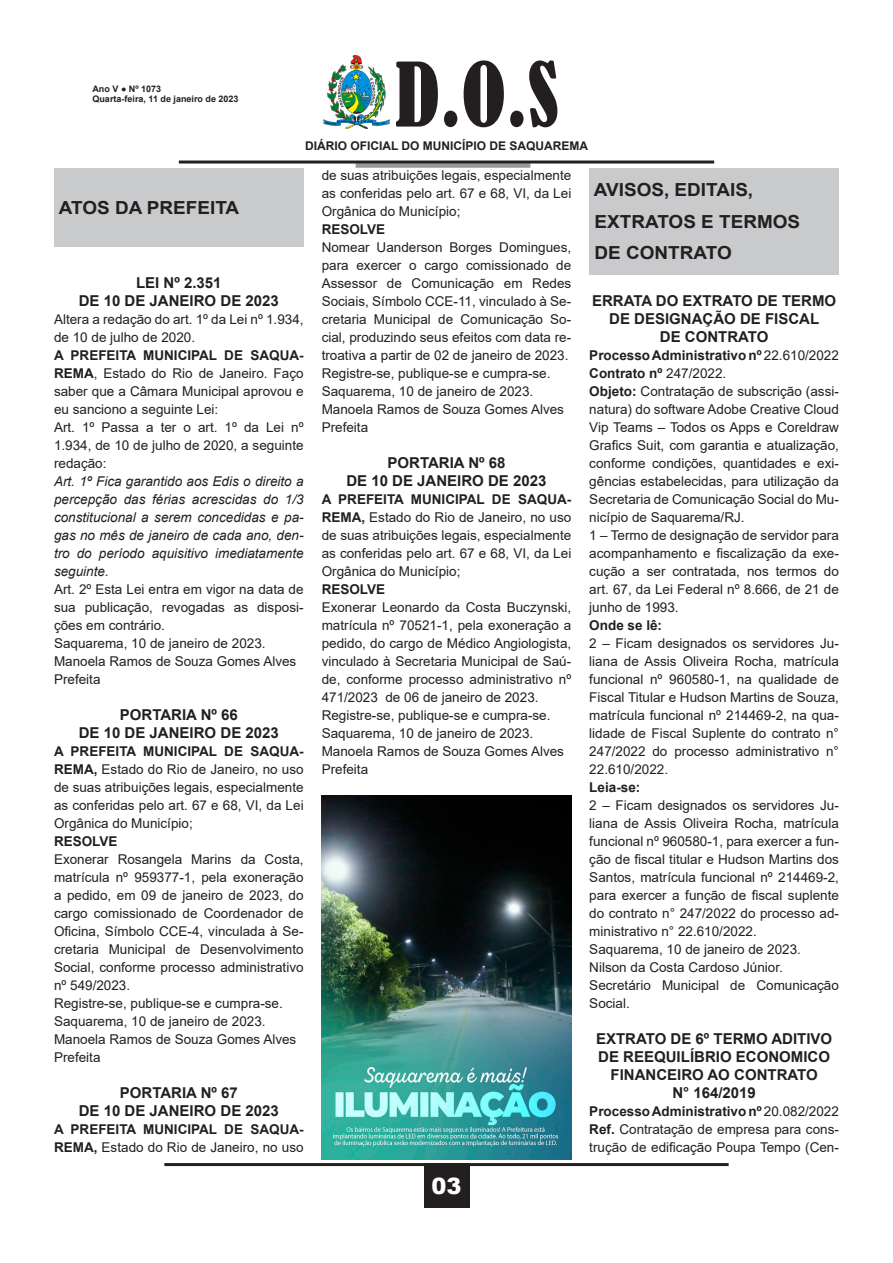
<style>
.page{position:relative;width:893px;height:1263px;background:#fff}
.page>*{position:absolute;margin:0;border:0;box-sizing:border-box;transform-origin:0 0}
.t1{font:condensed 82.5px "Bernard";color:#231f20}
.t2{font:900 22.5px "Arial";color:#fff}
.t3{font:700 18px "Arial";color:#231f20;scale:1.05 1}
.t4{font:700 15px/18px "Arial";color:#231f20;text-align:center}
.t5{font:13.5px/18px "Arial";color:#231f20;text-align:justify}
.t6{font:700 13.5px/18px "Arial";color:#231f20}
.t7{font:italic 13.5px/18px "Arial";color:#231f20;text-align:justify}
.t8{font:700 12px "Arial";color:#231f20}
.t9{font:700 9px/10.8px "Arial";color:#231f20}
.s1{font-weight:700}
.s2{font-weight:400}
</style>
<div class="page">
<hr style="left:164px;top:1163px;width:565px;height:3px;background:#231f20">
<div style="left:424px;top:1163px;width:45px;height:45px;background:#231f20"></div>
<img style="left:324px;top:55px;width:65px;height:73px">
<div style="left:356px;top:163px;width:174px;height:5px;background:#97999c"></div>
<hr style="left:179px;top:161px;width:535px;height:3px;background:#231f20">
<div style="left:54px;top:168px;width:250px;height:78px;background:#c9cacc"></div>
<div style="left:589px;top:168px;width:250px;height:107px;background:#c9cacc"></div>
<img style="left:322px;top:795px;width:249px;height:365px">
<p class="t9" style="left:92px;top:83px;width:148px">Ano V ● Nº 1073<br>Quarta-feira, 11 de janeiro de 2023</p>
<h1 class="t1" style="left:395px;top:47px;width:165px">D.O.S</h1>
<p class="t8" style="left:305px;top:137px;width:285px">DIÁRIO OFICIAL DO MUNICÍPIO DE SAQUAREMA</p>
<p class="t3" style="left:59px;top:195px;width:173px">ATOS DA PREFEITA</p>
<p class="t4" style="left:136px;top:274px;width:87px">LEI Nº 2.351</p>
<p class="t4" style="left:79px;top:292px;width:202px">DE 10 DE JANEIRO DE 2023</p>
<p class="t5" style="left:54px;top:310px;width:251px">Altera a redação do art. 1º da Lei nº 1.934, de 10 de julho de 2020.</p>
<p class="t5" style="left:54px;top:346px;width:251px"><span class="s1">A PREFEITA MUNICIPAL DE SAQUA-REMA</span>, Estado do Rio de Janeiro. Faço saber que a Câmara Municipal aprovou e eu sanciono a seguinte Lei:</p>
<p class="t5" style="left:54px;top:418px;width:251px">Art. 1º Passa a ter o art. 1º da Lei nº 1.934, de 10 de julho de 2020, a seguinte redação:</p>
<p class="t7" style="left:54px;top:472px;width:251px">Art. 1º Fica garantido aos Edis o direito a percepção das férias acrescidas do 1/3 constitucional a serem concedidas e pa&shy;gas no mês de janeiro de cada ano, den&shy;tro do período aquisitivo imediatamente seguinte.</p>
<p class="t5" style="left:54px;top:580px;width:251px">Art. 2º Esta Lei entra em vigor na data de sua publicação, revogadas as disposi&shy;ções em contrário.</p>
<p class="t5" style="left:54px;top:634px;width:213px">Saquarema, 10 de janeiro de 2023.</p>
<p class="t5" style="left:54px;top:652px;width:244px">Manoela Ramos de Souza Gomes Alves</p>
<p class="t5" style="left:54px;top:670px;width:48px">Prefeita</p>
<p class="t4" style="left:120px;top:706px;width:119px">PORTARIA Nº 66</p>
<p class="t4" style="left:79px;top:724px;width:202px">DE 10 DE JANEIRO DE 2023</p>
<p class="t5" style="left:54px;top:742px;width:251px"><span class="s1">A PREFEITA MUNICIPAL DE SAQUA-REMA,</span> Estado do Rio de Janeiro, no uso de suas atribuições legais, especialmente as conferidas pelo art. 67 e 68, VI, da Lei Orgânica do Município;</p>
<p class="t6" style="left:54px;top:832px;width:65px">RESOLVE</p>
<p class="t5" style="left:54px;top:850px;width:251px">Exonerar Rosangela Marins da Costa, matrícula nº 959377-1, pela exoneração a pedido, em 09 de janeiro de 2023, do cargo comissionado de Coordenador de Oficina, Símbolo CCE-4, vinculada à Se&shy;cretaria Municipal de Desenvolvimento Social, conforme processo administrativo nº 549/2023.</p>
<p class="t5" style="left:54px;top:994px;width:230px">Registre-se, publique-se e cumpra-se.</p>
<p class="t5" style="left:54px;top:1012px;width:213px">Saquarema, 10 de janeiro de 2023.</p>
<p class="t5" style="left:54px;top:1030px;width:244px">Manoela Ramos de Souza Gomes Alves</p>
<p class="t5" style="left:54px;top:1048px;width:48px">Prefeita</p>
<p class="t4" style="left:120px;top:1084px;width:119px">PORTARIA Nº 67</p>
<p class="t4" style="left:79px;top:1102px;width:202px">DE 10 DE JANEIRO DE 2023</p>
<p class="t6" style="left:54px;top:1120px;width:251px">A PREFEITA MUNICIPAL DE SAQUA-<br>REMA, <span class="s2">Estado do Rio de Janeiro, no uso</span></p>
<p class="t5" style="left:322px;top:166px;width:251px">de suas atribuições legais, especialmente as conferidas pelo art. 67 e 68, VI, da Lei Orgânica do Município;</p>
<p class="t6" style="left:322px;top:220px;width:65px">RESOLVE</p>
<p class="t5" style="left:322px;top:238px;width:251px">Nomear Uanderson Borges Domingues, para exercer o cargo comissionado de Assessor de Comunicação em Redes Sociais, Símbolo CCE-11, vinculado à Se&shy;cretaria Municipal de Comunicação So&shy;cial, produzindo seus efeitos com data re&shy;troativa a partir de 02 de janeiro de 2023.</p>
<p class="t5" style="left:322px;top:364px;width:230px">Registre-se, publique-se e cumpra-se.</p>
<p class="t5" style="left:322px;top:382px;width:213px">Saquarema, 10 de janeiro de 2023.</p>
<p class="t5" style="left:322px;top:400px;width:244px">Manoela Ramos de Souza Gomes Alves</p>
<p class="t5" style="left:322px;top:418px;width:48px">Prefeita</p>
<p class="t4" style="left:387px;top:454px;width:119px">PORTARIA Nº 68</p>
<p class="t4" style="left:346px;top:472px;width:202px">DE 10 DE JANEIRO DE 2023</p>
<p class="t5" style="left:322px;top:490px;width:251px"><span class="s1">A PREFEITA MUNICIPAL DE SAQUA-REMA,</span> Estado do Rio de Janeiro, no uso de suas atribuições legais, especialmente as conferidas pelo art. 67 e 68, VI, da Lei Orgânica do Município;</p>
<p class="t6" style="left:322px;top:580px;width:65px">RESOLVE</p>
<p class="t5" style="left:322px;top:598px;width:251px">Exonerar Leonardo da Costa Buczynski, matrícula nº 70521-1, pela exoneração a pedido, do cargo de Médico Angiologista, vinculado à Secretaria Municipal de Saú&shy;de, conforme processo administrativo nº 471/2023 de 06 de janeiro de 2023.</p>
<p class="t5" style="left:322px;top:706px;width:230px">Registre-se, publique-se e cumpra-se.</p>
<p class="t5" style="left:322px;top:724px;width:213px">Saquarema, 10 de janeiro de 2023.</p>
<p class="t5" style="left:322px;top:742px;width:244px">Manoela Ramos de Souza Gomes Alves</p>
<p class="t5" style="left:322px;top:760px;width:48px">Prefeita</p>
<h2 class="t2" style="left:431px;top:1170px;width:32px">03</h2>
<p class="t3" style="left:594px;top:177px;width:153px">AVISOS, EDITAIS,</p>
<p class="t3" style="left:595px;top:209px;width:197px">EXTRATOS E TERMOS</p>
<p class="t3" style="left:595px;top:240px;width:132px">DE CONTRATO</p>
<p class="t4" style="left:592px;top:292px;width:246px">ERRATA DO EXTRATO DE TERMO<br>DE DESIGNAÇÃO DE FISCAL</p>
<p class="t4" style="left:660px;top:328px;width:110px">DE CONTRATO</p>
<p class="t6" style="left:589px;top:346px;width:251px">Processo Administrativo nº <span class="s2">22.610/2022</span></p>
<p class="t6" style="left:589px;top:364px;width:138px">Contrato nº <span class="s2">247/2022.</span></p>
<p class="t5" style="left:589px;top:382px;width:251px"><span class="s1">Objeto:</span> Contratação de subscrição (assi&shy;natura) do software Adobe Creative Cloud Vip Teams – Todos os Apps e Coreldraw Grafics Suit, com garantia e atualização, conforme condições, quantidades e exi&shy;gências estabelecidas, para utilização da Secretaria de Comunicação Social do Mu&shy;nicípio de Saquarema/RJ.</p>
<p class="t5" style="left:589px;top:526px;width:251px">1 – Termo de designação de servidor para acompanhamento e fiscalização da exe&shy;cução a ser contratada, nos termos do art. 67, da Lei Federal nº 8.666, de 21 de junho de 1993.</p>
<p class="t6" style="left:589px;top:616px;width:74px">Onde se lê:</p>
<p class="t5" style="left:589px;top:634px;width:251px">2 – Ficam designados os servidores Ju&shy;liana de Assis Oliveira Rocha, matrícula funcional nº 960580-1, na qualidade de Fiscal Titular e Hudson Martins de Souza, matrícula funcional nº 214469-2, na qua&shy;lidade de Fiscal Suplente do contrato n° 247/2022 do processo administrativo n° 22.610/2022.</p>
<p class="t6" style="left:589px;top:778px;width:53px">Leia-se:</p>
<p class="t5" style="left:589px;top:796px;width:251px">2 – Ficam designados os servidores Ju&shy;liana de Assis Oliveira Rocha, matrícula funcional nº 960580-1, para exercer a fun&shy;ção de fiscal titular e Hudson Martins dos Santos, matrícula funcional nº 214469-2, para exercer a função de fiscal suplente do contrato n° 247/2022 do processo ad&shy;ministrativo n° 22.610/2022.</p>
<p class="t5" style="left:589px;top:940px;width:213px">Saquarema, 10 de janeiro de 2023.</p>
<p class="t5" style="left:589px;top:958px;width:195px">Nilson da Costa Cardoso Júnior.</p>
<p class="t5" style="left:589px;top:976px;width:251px">Secretário Municipal de Comunicação</p>
<p class="t5" style="left:589px;top:994px;width:42px">Social.</p>
<p class="t4" style="left:596px;top:1030px;width:238px">EXTRATO DE 6º TERMO ADITIVO<br>DE REEQUILÍBRIO ECONOMICO<br>FINANCEIRO AO CONTRATO</p>
<p class="t4" style="left:672px;top:1084px;width:85px">N° 164/2019</p>
<p class="t6" style="left:589px;top:1102px;width:251px">Processo Administrativo nº <span class="s2">20.082/2022</span></p>
<p class="t5" style="left:589px;top:1120px;width:251px"><span class="s1">Ref.</span> Contratação de empresa para cons&shy;trução de edificação Poupa Tempo (Cen-</p>
</div>
